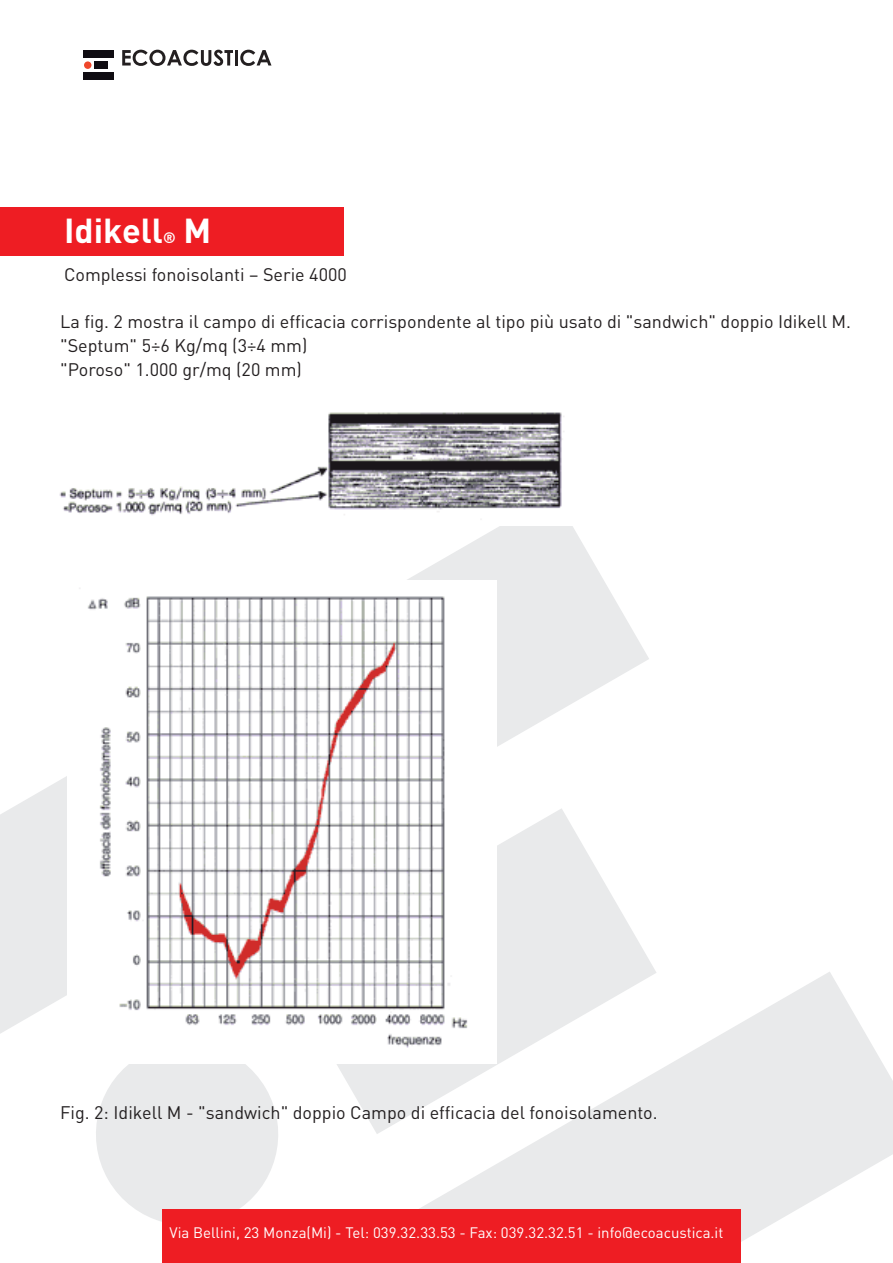
<style>
.page{position:relative;width:893px;height:1263px;background:#fff}
.page>*{position:absolute;margin:0;border:0;box-sizing:border-box;transform-origin:0 0}
.t1{font:700 34.2px "DIN";color:#fff}
.t2{font:18px/24px "DIN";color:#231f20}
.t3{font:15px "DIN";color:#fff}
.t4{font:700 15px "DIN";color:#fff}
</style>
<div class="page">
<svg style="left:0;top:526px;width:649px;height:508px"></svg>
<svg style="left:325px;top:972px;width:568px;height:270px;fill:#e9eaeb"></svg>
<svg style="left:325px;top:808px;width:332px;height:326px;fill:#e9eaeb"></svg>
<svg style="left:96px;top:1064px;width:195px;height:174px"></svg>
<div style="left:0;top:208px;width:344px;height:48px;background:#ee1d23"></div>
<div style="left:163px;top:1210px;width:578px;height:53px;background:#ee1d23"></div>
<div style="left:83px;top:50px;width:31px;height:8px;background:#0f0c12"></div>
<div style="left:83px;top:73px;width:31px;height:7px;background:#0f0c12"></div>
<div style="left:94px;top:61px;width:14px;height:8px;background:#0f0c12"></div>
<div style="left:84px;top:61px;width:7px;height:8px;background:#ef472b;border-radius:50%"></div>
<svg style="left:122px;top:50px;width:111px;height:16px"></svg>
<hr style="left:235px;top:50px;width:3px;height:16px;background:#231f20">
<svg style="left:240px;top:50px;width:31px;height:16px"></svg>
<img style="left:59px;top:412px;width:505px;height:104px">
<img style="left:67px;top:580px;width:429px;height:483px">
<h1 class="t1" style="left:64px;top:208px;width:101px">Idikell</h1>
<h1 class="t1" style="left:184px;top:208px;width:29px">M</h1>
<p class="t2" style="left:64px;top:262px;width:284px">Complessi fonoisolanti – Serie 4000</p>
<p class="t4" style="left:163px;top:227px;width:14px">®</p>
<p class="t2" style="left:60px;top:309px;width:792px">La fig. 2 mostra il campo di efficacia corrispondente al tipo più usato di "sandwich" doppio Idikell M. "Septum" 5÷6 Kg/mq (3÷4 mm)<br>"Poroso" 1.000 gr/mq (20 mm)</p>
<p class="t2" style="left:60px;top:1100px;width:599px">Fig. 2: Idikell M - "sandwich" doppio Campo di efficacia del fonoisolamento.</p>
<p class="t3" style="left:170px;top:1223px;width:555px">Via Bellini, 23 Monza(Mi) - Tel: 039.32.33.53 - Fax: 039.32.32.51 - info@ecoacustica.it</p>
</div>
